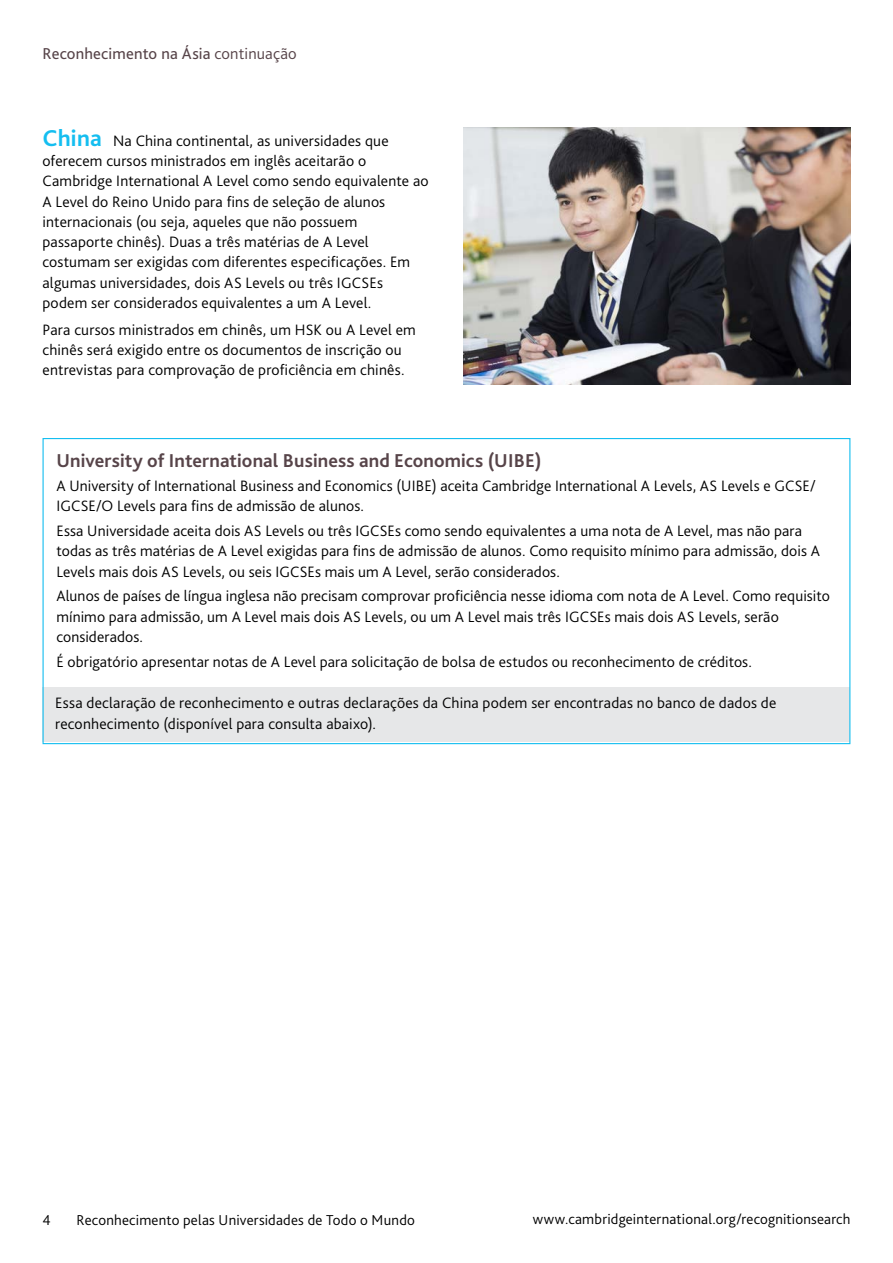
<style>
.page{position:relative;width:893px;height:1263px;background:#fff}
.page>*{position:absolute;margin:0;border:0;box-sizing:border-box;transform-origin:0 0}
.t1{font:700 19.5px "Bliss Pro";letter-spacing:.005em;color:#574449}
.t2{font:16.5px "Bliss Pro";letter-spacing:.01em;color:#574449}
.t3{font:300 15.75px/20.2px "Bliss Pro";letter-spacing:.01em;color:#000}
.t4{font:300 15px "Bliss Pro";letter-spacing:.015em;color:#000}
.s1{font-weight:300}
.s2{font-weight:700;font-size:24px;color:#15bef0}
</style>
<div class="page">
<div style="left:43px;top:687px;width:807px;height:55px;background:#e6e7e8"></div>
<img style="left:463px;top:128px;width:387px;height:256px">
<p class="t2" style="left:43px;top:44px;width:256px">Reconhecimento na Ásia <span class="s1">continuação</span></p>
<p class="t3" style="left:43px;top:130px;width:388px"><span class="s2">China</span> Na China continental, as universidades que oferecem cursos ministrados em inglês aceitarão o Cambridge International A Level como sendo equivalente ao A Level do Reino Unido para fins de seleção de alunos internacionais (ou seja, aqueles que não possuem passaporte chinês). Duas a três matérias de A Level costumam ser exigidas com diferentes especificações. Em algumas universidades, dois AS Levels ou três IGCSEs podem ser considerados equivalentes a um A Level.</p>
<p class="t3" style="left:43px;top:319px;width:375px">Para cursos ministrados em chinês, um HSK ou A Level em chinês será exigido entre os documentos de inscrição ou entrevistas para comprovação de proficiência em chinês.</p>
<p class="t1" style="left:56px;top:448px;width:487px">University of International Business and Economics (UIBE)</p>
<p class="t3" style="left:56px;top:476px;width:761px">A University of International Business and Economics (UIBE) aceita Cambridge International A Levels, AS Levels e GCSE/<br>IGCSE/O Levels para fins de admissão de alunos.</p>
<p class="t3" style="left:56px;top:521px;width:765px">Essa Universidade aceita dois AS Levels ou três IGCSEs como sendo equivalentes a uma nota de A Level, mas não para todas as três matérias de A Level exigidas para fins de admissão de alunos. Como requisito mínimo para admissão, dois A<br>Levels mais dois AS Levels, ou seis IGCSEs mais um A Level, serão considerados.</p>
<p class="t3" style="left:56px;top:586px;width:775px">Alunos de países de língua inglesa não precisam comprovar proficiência nesse idioma com nota de A Level. Como requisito mínimo para admissão, um A Level mais dois AS Levels, ou um A Level mais três IGCSEs mais dois AS Levels, serão considerados.</p>
<p class="t3" style="left:56px;top:651px;width:697px">É obrigatório apresentar notas de A Level para solicitação de bolsa de estudos ou reconhecimento de créditos.</p>
<p class="t3" style="left:55px;top:693px;width:723px">Essa declaração de reconhecimento e outras declarações da China podem ser encontradas no banco de dados de reconhecimento (disponível para consulta abaixo).</p>
<p class="t4" style="left:43px;top:1210px;width:10px">4</p>
<p class="t4" style="left:77px;top:1210px;width:340px">Reconhecimento pelas Universidades de Todo o Mundo</p>
<p class="t4" style="left:533px;top:1210px;width:319px">www.cambridgeinternational.org/recognitionsearch</p>
</div>
